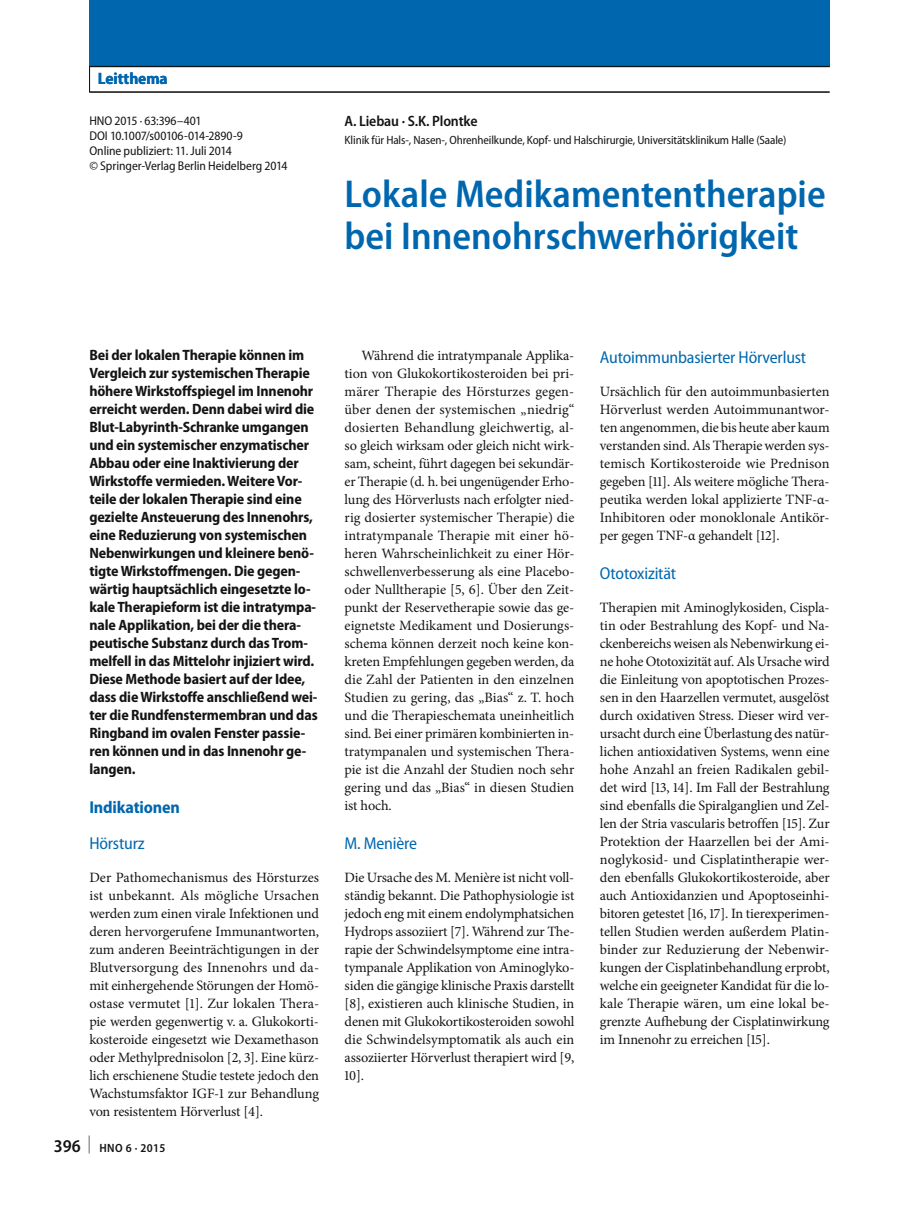
<style>
.page{position:relative;width:919px;height:1212px;background:#fff}
.page>*{position:absolute;margin:0;border:0;box-sizing:border-box;transform-origin:0 0}
.t1{font:600 semi-condensed 39px/42px "Myriad Pro";color:#0067af}
.t2{font:semi-condensed 17.25px "Myriad Pro";letter-spacing:-.01em;color:#0067af}
.t3{font:700 semi-condensed 17.25px "Myriad Pro";letter-spacing:-.01em;color:#0067af}
.t4{font:700 semi-condensed 16.5px "Myriad Pro";letter-spacing:-.005em;color:#0067af}
.t5{font:700 semi-condensed 15px/18px "Myriad Pro";letter-spacing:-.01em;color:#131413}
.t6{font:600 semi-condensed 15px "Myriad Pro";letter-spacing:-.01em;color:#131413}
.t7{font:14.25px/18px "Minion Pro";letter-spacing:-.01em;color:#131413;text-align:justify}
.t8{font:semi-condensed 12.75px/15.3px "Myriad Pro";letter-spacing:-.005em;color:#131413}
.t9{font:semi-condensed 12px "Myriad Pro";letter-spacing:-.01em;color:#131413}
.t10{font:600 semi-condensed 12px "Myriad Pro";letter-spacing:.03em;color:#131413}
.s1{font-size:18px}
</style>
<div class="page">
<div style="left:89px;top:0;width:740px;height:66px;background:#0067af"></div>
<hr style="left:89px;top:66px;width:740px;height:1px;background:#131413">
<hr style="left:89px;top:92px;width:740px;height:1px;background:#131413">
<svg style="left:89px;top:67px;width:1px;height:25px"></svg>
<p class="t4" style="left:98px;top:72px;width:71px">Leitthema</p>
<p class="t8" style="left:89px;top:114px;width:200px">HNO 2015 · 63:396–401<br>DOI 10.1007/s00106-014-2890-9<br>Online publiziert: 11. Juli 2014<br>© Springer-Verlag Berlin Heidelberg 2014</p>
<p class="t6" style="left:344px;top:115px;width:134px">A. Liebau · S.K. Plontke</p>
<p class="t9" style="left:344px;top:136px;width:443px">Klinik für Hals-, Nasen-, Ohrenheilkunde, Kopf- und Halschirurgie, Universitätsklinikum Halle (Saale)</p>
<h1 class="t1" style="left:344px;top:176px;width:482px">Lokale Medikamententherapie bei Innenohrschwerhörigkeit</h1>
<p class="t5" style="left:89px;top:347px;width:230px">Bei der lokalen Therapie können im Vergleich zur systemischen Therapie höhere Wirkstoffspiegel im Innenohr erreicht werden. Denn dabei wird die Blut-Labyrinth-Schranke umgangen und ein systemischer enzymatischer Abbau oder eine Inaktivierung der Wirkstoffe vermieden. Weitere Vor&shy;teile der lokalen Therapie sind eine gezielte Ansteuerung des Innenohrs, eine Reduzierung von systemischen Nebenwirkungen und kleinere benö&shy;tigte Wirkstoffmengen. Die gegen&shy;wärtig hauptsächlich eingesetzte lo&shy;kale Therapieform ist die intratympa&shy;nale Applikation, bei der die thera&shy;peutische Substanz durch das Trom&shy;melfell in das Mittelohr injiziert wird.<br>Diese Methode basiert auf der Idee, dass die Wirkstoffe anschließend wei&shy;ter die Rundfenstermembran und das Ringband im ovalen Fenster passie&shy;ren können und in das Innenohr ge&shy;langen.</p>
<p class="t3" style="left:89px;top:801px;width:92px">Indikationen</p>
<p class="t2" style="left:89px;top:837px;width:57px">Hörsturz</p>
<p class="t7" style="left:89px;top:870px;width:231px">Der Pathomechanismus des Hörsturzes ist unbekannt. Als mögliche Ursachen werden zum einen virale Infektionen und deren hervorgerufene Immunantworten, zum anderen Beeinträchtigungen in der Blutversorgung des Innenohrs und da&shy;mit einhergehende Störungen der Homö&shy;ostase vermutet [1]. Zur lokalen Thera&shy;pie werden gegenwertig v. a. Glukokorti&shy;kosteroide eingesetzt wie Dexamethason oder Methylprednisolon [2, 3]. Eine kürz&shy;lich erschienene Studie testete jedoch den Wachstumsfaktor IGF-1 zur Behandlung von resistentem Hörverlust [4].</p>
<p class="t10" style="left:54px;top:1144px;width:113px"><span class="s1">396 </span><sup>|</sup> HNO 6 · 2015</p>
<p class="t7" style="left:344px;top:348px;width:231px;text-indent:17px">Während die intratympanale Applika&shy;tion von Glukokortikosteroiden bei pri&shy;märer Therapie des Hörsturzes gegen&shy;über denen der systemischen „niedrig“ dosierten Behandlung gleichwertig, al&shy;so gleich wirksam oder gleich nicht wirk&shy;sam, scheint, führt dagegen bei sekundär&shy;er Therapie (d. h. bei ungenügender Erho&shy;lung des Hörverlusts nach erfolgter nied&shy;rig dosierter systemischer Therapie) die intratympanale Therapie mit einer hö&shy;heren Wahrscheinlichkeit zu einer Hör&shy;schwellenverbesserung als eine Placebo&shy;oder Nulltherapie [5, 6]. Über den Zeit&shy;punkt der Reservetherapie sowie das ge&shy;eignetste Medikament und Dosierungs&shy;schema können derzeit noch keine kon&shy;kreten Empfehlungen gegeben werden, da die Zahl der Patienten in den einzelnen Studien zu gering, das „Bias“ z. T. hoch und die Therapieschemata uneinheitlich sind. Bei einer primären kombinierten in&shy;tratympanalen und systemischen Thera&shy;pie ist die Anzahl der Studien noch sehr gering und das „Bias“ in diesen Studien ist hoch.</p>
<p class="t2" style="left:344px;top:837px;width:74px">M. Menière</p>
<p class="t7" style="left:344px;top:870px;width:231px">Die Ursache des M. Menière ist nicht voll&shy;ständig bekannt. Die Pathophysiologie ist jedoch eng mit einem endolymphatsichen Hydrops assoziiert [7]. Während zur The&shy;rapie der Schwindelsymptome eine intra&shy;tympanale Applikation von Aminoglyko&shy;siden die gängige klinische Praxis darstellt [8], existieren auch klinische Studien, in denen mit Glukokortikosteroiden sowohl die Schwindelsymptomatik als auch ein assoziierter Hörverlust therapiert wird [9, 10].</p>
<p class="t2" style="left:600px;top:351px;width:208px">Autoimmunbasierter Hörverlust</p>
<p class="t7" style="left:600px;top:384px;width:231px">Ursächlich für den autoimmunbasierten Hörverlust werden Autoimmunantwor&shy;ten angenommen, die bis heute aber kaum verstanden sind. Als Therapie werden sys&shy;temisch Kortikosteroide wie Prednison gegeben [11]. Als weitere mögliche Thera&shy;peutika werden lokal applizierte TNF-α-Inhibitoren oder monoklonale Antikör&shy;per gegen TNF-α gehandelt [12].</p>
<p class="t2" style="left:600px;top:567px;width:78px">Ototoxizität</p>
<p class="t7" style="left:600px;top:600px;width:231px">Therapien mit Aminoglykosiden, Cispla&shy;tin oder Bestrahlung des Kopf- und Na&shy;ckenbereichs weisen als Nebenwirkung ei&shy;ne hohe Ototoxizität auf. Als Ursache wird die Einleitung von apoptotischen Prozes&shy;sen in den Haarzellen vermutet, ausgelöst durch oxidativen Stress. Dieser wird ver&shy;ursacht durch eine Überlastung des natür&shy;lichen antioxidativen Systems, wenn eine hohe Anzahl an freien Radikalen gebil&shy;det wird [13, 14]. Im Fall der Bestrahlung sind ebenfalls die Spiralganglien und Zel&shy;len der Stria vascularis betroffen [15]. Zur Protektion der Haarzellen bei der Ami&shy;noglykosid- und Cisplatintherapie wer&shy;den ebenfalls Glukokortikosteroide, aber auch Antioxidanzien und Apoptoseinhi&shy;bitoren getestet [16, 17]. In tierexperimen&shy;tellen Studien werden außerdem Platin&shy;binder zur Reduzierung der Nebenwir&shy;kungen der Cisplatinbehandlung erprobt, welche ein geeigneter Kandidat für die lo&shy;kale Therapie wären, um eine lokal be&shy;grenzte Aufhebung der Cisplatinwirkung im Innenohr zu erreichen [15].</p>
</div>
